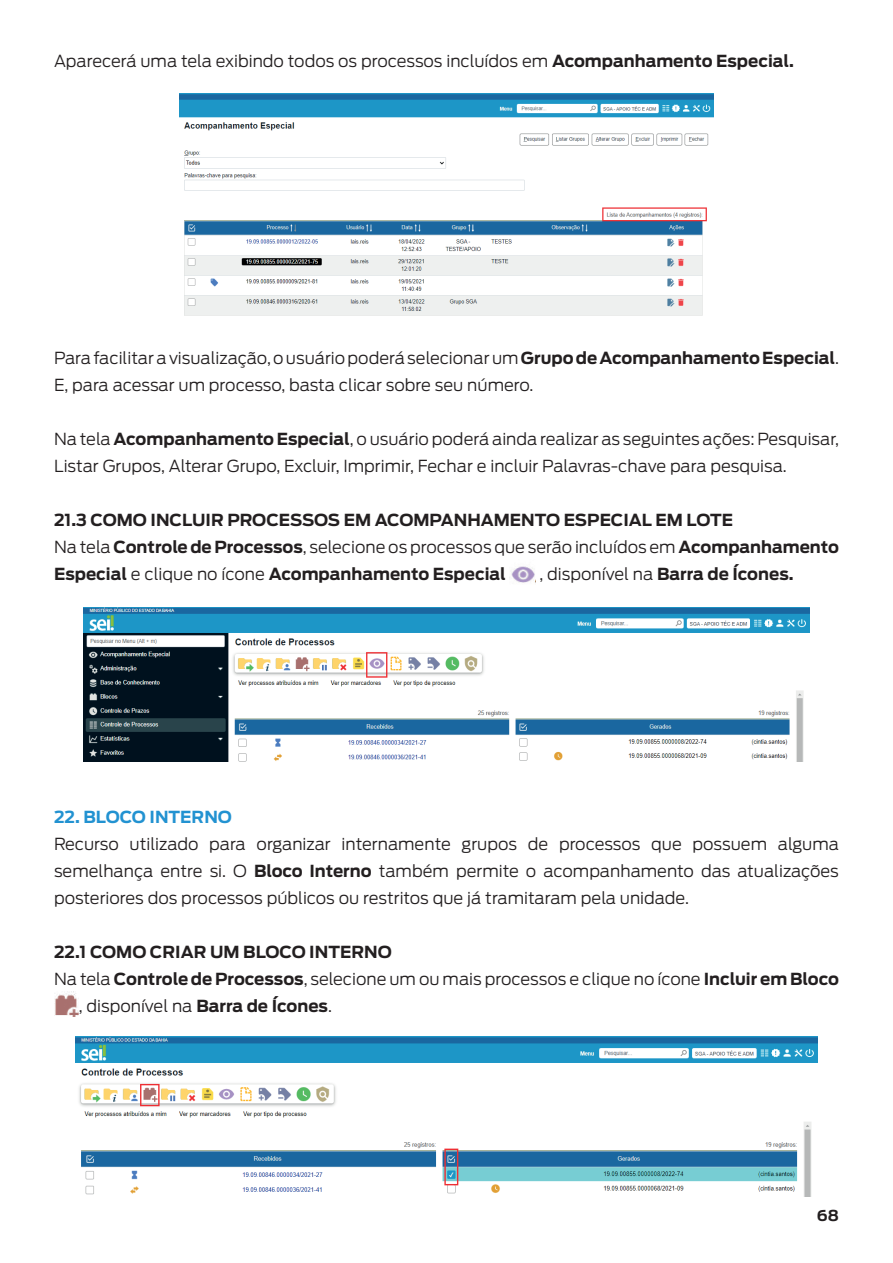
<style>
.page{position:relative;width:893px;height:1263px;background:#fff}
.page>*{position:absolute;margin:0;border:0;box-sizing:border-box;transform-origin:0 0}
.t1{font:300 16.5px/27px "Antenna";color:#231f20}
.t2{font:700 16.5px/27px "Antenna";color:#231f20}
.t3{font:700 16.5px "Antenna";color:#2292d1}
.t4{font:700 15px "Antenna";color:#231f20}
.s1{font-weight:700}
.s2{font-weight:300}
</style>
<div class="page">
<img style="left:180px;top:93px;width:533px;height:223px">
<img style="left:511px;top:566px;width:25px;height:17px">
<img style="left:84px;top:607px;width:725px;height:154px">
<img style="left:54px;top:992px;width:25px;height:25px">
<img style="left:76px;top:1036px;width:741px;height:160px">
<p class="t1" style="left:54px;top:48px;width:741px">Aparecerá uma tela exibindo todos os processos incluídos em <span class="s1">Acompanhamento Especial.</span></p>
<p class="t1" style="left:54px;top:345px;width:787px">Para facilitar a visualização, o usuário poderá selecionar um <span class="s1">Grupo de Acompanhamento Especial</span>.<br>E, para acessar um processo, basta clicar sobre seu número.</p>
<p class="t1" style="left:54px;top:426px;width:787px">Na tela <span class="s1">Acompanhamento Especial</span>, o usuário poderá ainda realizar as seguintes ações: Pesquisar,<br>Listar Grupos, Alterar Grupo, Excluir, Imprimir, Fechar e incluir Palavras-chave para pesquisa.</p>
<p class="t2" style="left:54px;top:507px;width:786px">21.3 COMO INCLUIR PROCESSOS EM ACOMPANHAMENTO ESPECIAL EM LOTE<br><span class="s2">Na tela</span> Controle de Processos<span class="s2">, selecione os processos que serão incluídos em</span> Acompanhamento<br>Especial <span class="s2">e clique no ícone</span> Acompanhamento Especial</p>
<p class="t2" style="left:540px;top:561px;width:256px"><span class="s2">, disponível na</span> Barra de Ícones.</p>
<p class="t3" style="left:54px;top:807px;width:180px">22. BLOCO INTERNO</p>
<p class="t1" style="left:54px;top:831px;width:786px;text-align:justify">Recurso utilizado para organizar internamente grupos de processos que possuem alguma semelhança entre si. O <span class="s1">Bloco Interno</span> também permite o acompanhamento das atualizações posteriores dos processos públicos ou restritos que já tramitaram pela unidade.</p>
<p class="t2" style="left:54px;top:939px;width:339px">22.1 COMO CRIAR UM BLOCO INTERNO</p>
<p class="t1" style="left:54px;top:966px;width:786px">Na tela <span class="s1">Controle de Processos</span>, selecione um ou mais processos e clique no ícone <span class="s1">Incluir em Bloco</span></p>
<p class="t1" style="left:79px;top:993px;width:255px">, disponível na <span class="s1">Barra de Ícones</span>.</p>
<p class="t4" style="left:817px;top:1206px;width:24px">68</p>
</div>
